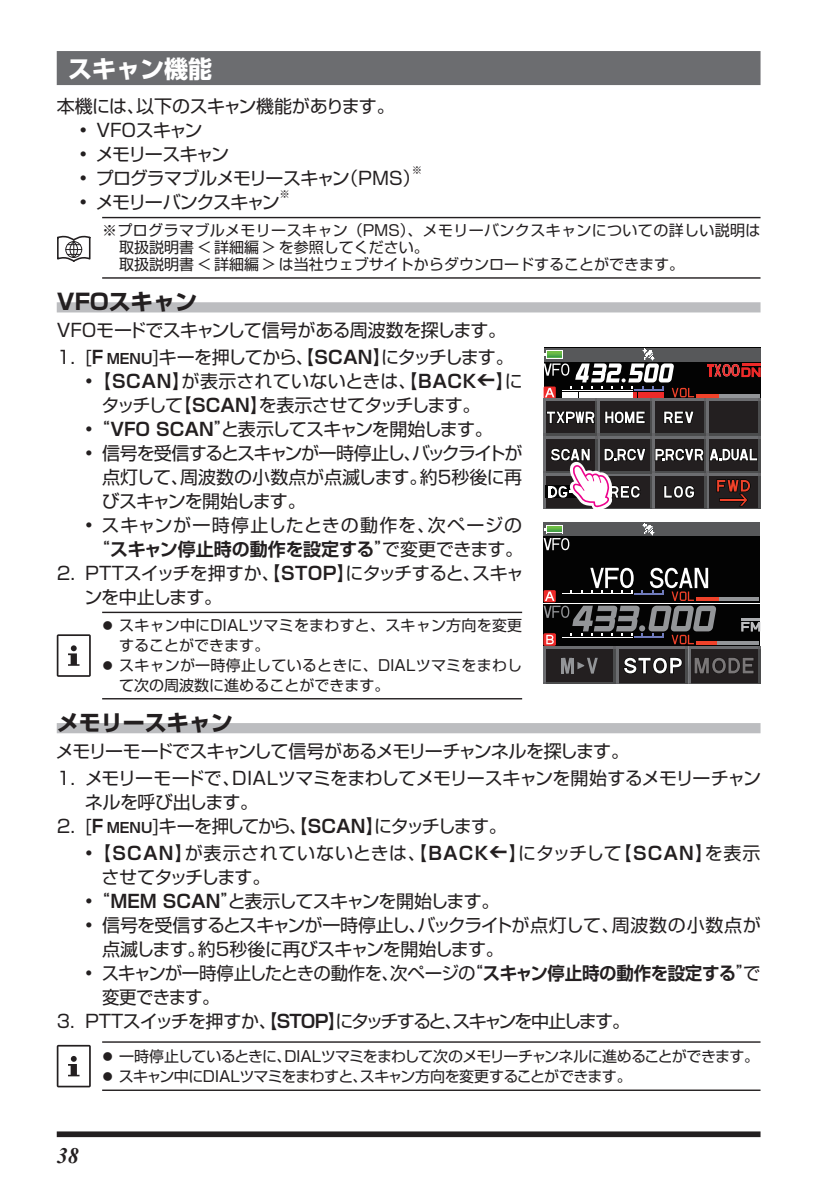
<style>
.page{position:relative;width:840px;height:1191px;background:#fff}
.page>*{position:absolute;margin:0;border:0;box-sizing:border-box;transform-origin:0 0}
.t1{font:700 24px "Shin Go Pro";color:#fff}
.t2{font:700 22px "Shin Go Pro";color:#231f20}
.t3{font:italic 700 22px "Times New Roman";color:#231f20}
.t4{font:18px/24px "Shin Go Pro";letter-spacing:-.04em;color:#231f20}
.t5{font:18px "Shin Go Pro";letter-spacing:-.1em;color:#231f20}
.t6{font:18px "Shin Go Pro";letter-spacing:-.06em;color:#231f20}
.t7{font:18px/24px "Shin Go Pro";letter-spacing:-.01em;color:#231f20}
.t8{font:18px "Shin Go Pro";letter-spacing:-.065em;color:#231f20}
.t9{font:18px "Shin Go Pro";letter-spacing:-.075em;color:#231f20}
.t10{font:700 18px "Shin Go Pro De";color:#231f20}
.t11{font:18px "Shin Go Pro";letter-spacing:.045em;color:#231f20}
.t12{font:18px "Shin Go Pro";letter-spacing:-.08em;color:#231f20}
.t13{font:18px "Shin Go Pro";letter-spacing:-.095em;color:#231f20}
.t14{font:15px/20px "Shin Go Pro";color:#231f20}
.t15{font:15px/20px "Shin Go Pro";letter-spacing:-.045em;color:#231f20}
.t16{font:10.4px "Shin Go Pro";color:#231f20}
.s1{font-family:"Shin Go Pro De";font-weight:700}
.s2{font-family:"Shin Go Pro De";font-weight:700;font-size:14px}
.s3{font-family:"Shin Go Pro";font-weight:400}
</style>
<div class="page">
<div style="left:57px;top:1131px;width:703px;height:6px;background:#231f20"></div>
<div style="left:57px;top:51px;width:703px;height:34px;background:#6c6d70"></div>
<div style="left:57px;top:302px;width:703px;height:10px;background:#bcbdc0"></div>
<div style="left:57px;top:723px;width:703px;height:10px;background:#bcbdc0"></div>
<hr style="left:102px;top:217px;width:658px;height:1px;background:#231f20">
<hr style="left:102px;top:277px;width:658px;height:2px;background:#231f20">
<svg style="left:57px;top:235px;width:34px;height:27px"></svg>
<hr style="left:102px;top:611px;width:420px;height:2px;background:#231f20">
<hr style="left:102px;top:698px;width:420px;height:1px;background:#231f20">
<svg style="left:57px;top:634px;width:34px;height:43px"></svg>
<div style="left:543px;top:348px;width:217px;height:161px;background:#030303"></div>
<div style="left:543px;top:348px;width:217px;height:13px;background:#57585a"></div>
<hr style="left:741px;top:363px;width:19px;height:3px;background:#ee2a29">
<svg style="left:696px;top:394px;width:63px;height:4px"></svg>
<hr style="left:695px;top:394px;width:63px;height:3px;background:#939598">
<hr style="left:695px;top:394px;width:22px;height:3px;background:#ef422a">
<svg style="left:707px;top:364px;width:53px;height:13px"></svg>
<div style="left:597px;top:436px;width:54px;height:37px;background:#231f20"></div>
<hr style="left:598px;top:436px;width:53px;height:2px;background:#6c6d70">
<hr style="left:597px;top:436px;width:2px;height:37px;background:#6c6d70">
<hr style="left:649px;top:436px;width:2px;height:37px;background:#4b4c4d">
<div style="left:543px;top:399px;width:54px;height:37px;background:#231f20"></div>
<hr style="left:543px;top:434px;width:53px;height:2px;background:#4b4c4d">
<hr style="left:543px;top:399px;width:2px;height:37px;background:#6c6d70">
<hr style="left:595px;top:399px;width:2px;height:37px;background:#4b4c4d">
<svg style="left:546px;top:411px;width:48px;height:13px"></svg>
<div style="left:543px;top:436px;width:54px;height:37px;background:#231f20"></div>
<hr style="left:544px;top:436px;width:53px;height:2px;background:#6c6d70">
<hr style="left:543px;top:436px;width:2px;height:37px;background:#6c6d70">
<hr style="left:595px;top:436px;width:2px;height:37px;background:#4b4c4d">
<div style="left:651px;top:436px;width:55px;height:37px;background:#231f20"></div>
<hr style="left:652px;top:436px;width:54px;height:2px;background:#6c6d70">
<hr style="left:651px;top:436px;width:2px;height:37px;background:#6c6d70">
<hr style="left:703px;top:436px;width:3px;height:37px;background:#4b4c4d">
<div style="left:597px;top:399px;width:54px;height:37px;background:#231f20"></div>
<hr style="left:597px;top:434px;width:54px;height:2px;background:#4b4c4d">
<hr style="left:597px;top:399px;width:2px;height:37px;background:#6c6d70">
<hr style="left:649px;top:399px;width:2px;height:37px;background:#4b4c4d">
<svg style="left:543px;top:348px;width:150px;height:53px"></svg>
<svg style="left:604px;top:411px;width:41px;height:13px"></svg>
<div style="left:651px;top:399px;width:55px;height:37px;background:#231f20"></div>
<hr style="left:652px;top:399px;width:54px;height:2px;background:#6c6d70">
<hr style="left:651px;top:434px;width:54px;height:2px;background:#4b4c4d">
<hr style="left:651px;top:399px;width:2px;height:37px;background:#6c6d70">
<hr style="left:703px;top:399px;width:3px;height:37px;background:#4b4c4d">
<svg style="left:663px;top:411px;width:31px;height:13px"></svg>
<div style="left:706px;top:436px;width:54px;height:37px;background:#231f20"></div>
<hr style="left:706px;top:436px;width:54px;height:2px;background:#6c6d70">
<hr style="left:706px;top:436px;width:2px;height:37px;background:#6c6d70">
<hr style="left:758px;top:436px;width:2px;height:37px;background:#4b4c4d">
<div style="left:706px;top:399px;width:54px;height:37px;background:#231f20"></div>
<hr style="left:706px;top:399px;width:54px;height:2px;background:#6c6d70">
<hr style="left:706px;top:434px;width:53px;height:2px;background:#4b4c4d">
<hr style="left:706px;top:399px;width:2px;height:37px;background:#6c6d70">
<hr style="left:758px;top:399px;width:2px;height:37px;background:#4b4c4d">
<svg style="left:543px;top:448px;width:217px;height:61px"></svg>
<div style="left:543px;top:522px;width:216px;height:161px;background:#030303"></div>
<hr style="left:543px;top:603px;width:216px;height:1px;background:#fff">
<div style="left:688px;top:646px;width:71px;height:37px;background:#231f20"></div>
<hr style="left:688px;top:646px;width:71px;height:2px;background:#6c6d70">
<hr style="left:688px;top:683px;width:71px;height:1px;background:#4b4c4d">
<hr style="left:688px;top:646px;width:2px;height:37px;background:#6c6d70">
<hr style="left:757px;top:646px;width:2px;height:37px;background:#4b4c4d">
<svg style="left:694px;top:658px;width:59px;height:16px"></svg>
<div style="left:615px;top:646px;width:72px;height:37px;background:#231f20"></div>
<hr style="left:615px;top:683px;width:71px;height:1px;background:#4b4c4d">
<hr style="left:615px;top:646px;width:2px;height:37px;background:#6c6d70">
<hr style="left:685px;top:646px;width:2px;height:37px;background:#4b4c4d">
<div style="left:543px;top:522px;width:216px;height:14px;background:#57585a"></div>
<svg style="left:642px;top:523px;width:12px;height:12px"></svg>
<svg style="left:716px;top:641px;width:43px;height:4px"></svg>
<hr style="left:695px;top:641px;width:63px;height:3px;background:#939598">
<svg style="left:741px;top:618px;width:18px;height:13px"></svg>
<svg style="left:623px;top:657px;width:59px;height:17px"></svg>
<div style="left:543px;top:646px;width:72px;height:37px;background:#231f20"></div>
<hr style="left:543px;top:683px;width:71px;height:1px;background:#4b4c4d">
<hr style="left:543px;top:646px;width:2px;height:37px;background:#6c6d70">
<hr style="left:613px;top:646px;width:2px;height:37px;background:#4b4c4d">
<hr style="left:570px;top:658px;width:3px;height:15px;background:#939598">
<svg style="left:561px;top:658px;width:10px;height:15px"></svg>
<svg style="left:577px;top:658px;width:20px;height:15px"></svg>
<hr style="left:695px;top:597px;width:64px;height:4px;background:#939598">
<hr style="left:695px;top:597px;width:22px;height:4px;background:#ef422a">
<svg style="left:543px;top:568px;width:173px;height:80px"></svg>
<svg style="left:543px;top:525px;width:26px;height:25px"></svg>
<hr style="left:102px;top:1041px;width:658px;height:1px;background:#231f20">
<hr style="left:102px;top:1089px;width:658px;height:2px;background:#231f20">
<svg style="left:57px;top:1044px;width:34px;height:43px"></svg>
<h1 class="t1" style="left:68px;top:49px;width:145px">スキャン機能</h1>
<p class="t4" style="left:57px;top:92px;width:339px">本機には、以下のスキャン機能があります。</p>
<p class="t4" style="left:79px;top:116px;width:124px">• VFOスキャン</p>
<p class="t13" style="left:79px;top:139px;width:151px">• メモリースキャン</p>
<p class="t4" style="left:79px;top:164px;width:342px">• プログラマブルメモリースキャン（PMS）</p>
<p class="t16" style="left:411px;top:161px;width:12px">※</p>
<p class="t12" style="left:79px;top:187px;width:202px">• メモリーバンクスキャン</p>
<p class="t16" style="left:279px;top:185px;width:12px">※</p>
<p class="t14" style="left:119px;top:220px;width:642px;line-height:17px;text-indent:-17px">※プログラマブルメモリースキャン（PMS）、メモリーバンクスキャンについての詳しい説明は取扱説明書 &lt; 詳細編 &gt; を参照してください。<br>取扱説明書 &lt; 詳細編 &gt; は当社ウェブサイトからダウンロードすることができます。</p>
<p class="t2" style="left:57px;top:284px;width:142px">VFOスキャン</p>
<p class="t4" style="left:57px;top:316px;width:451px">VFOモードでスキャンして信号がある周波数を探します。</p>
<p class="t9" style="left:57px;top:342px;width:458px">1. [<span class="s1">F</span> <span class="s2">MENU</span>]キーを押してから、【<span class="s1">SCAN</span>】にタッチします。</p>
<p class="t4" style="left:102px;top:367px;width:422px;text-indent:-17px">•【<span class="s1">SCAN</span>】が表示されていないときは、【<span class="s1">BACK</span> 】にタッチして【<span class="s1">SCAN</span>】を表示させてタッチします。</p>
<p class="t6" style="left:85px;top:414px;width:409px">•“<span class="s1">VFO SCAN</span>”と表示してスキャンを開始します。</p>
<p class="t4" style="left:102px;top:439px;width:421px;text-align:justify;text-indent:-17px">• 信号を受信するとスキャンが一時停止し、バックライトが点灯して、周波数の小数点が点滅します。約5秒後に再びスキャンを開始します。</p>
<p class="t11" style="left:85px;top:510px;width:438px">• スキャンが一時停止したときの動作を、次ページの</p>
<p class="t10" style="left:92px;top:534px;width:432px"><span class="s3">“</span>スキャン停止時の動作を設定する<span class="s3">”で変更できます。</span></p>
<p class="t4" style="left:84px;top:559px;width:441px;text-indent:-28px">2. PTTスイッチを押すか、【<span class="s1">STOP</span>】にタッチすると、スキャンを中止します。</p>
<p class="t14" style="left:119px;top:614px;width:404px">スキャン中にDIALツマミをまわすと、スキャン方向を変更することができます。<br>スキャンが一時停止しているときに、DIALツマミをまわして次の周波数に進めることができます。</p>
<p class="t2" style="left:57px;top:705px;width:177px">メモリースキャン</p>
<p class="t8" style="left:56px;top:736px;width:574px">メモリーモードでスキャンして信号があるメモリーチャンネルを探します。</p>
<p class="t4" style="left:85px;top:764px;width:677px;text-indent:-28px">1. メモリーモードで、DIALツマミをまわしてメモリースキャンを開始するメモリーチャンネルを呼び出します。</p>
<p class="t5" style="left:57px;top:811px;width:451px">2. [<span class="s1">F</span> <span class="s2">MENU</span>]キーを押してから、【<span class="s1">SCAN</span>】にタッチします。</p>
<p class="t7" style="left:102px;top:838px;width:660px;text-indent:-17px">•【<span class="s1">SCAN</span>】が表示されていないときは、【<span class="s1">BACK</span> 】にタッチして【<span class="s1">SCAN</span>】を表示させてタッチします。</p>
<p class="t6" style="left:85px;top:886px;width:416px">•“<span class="s1">MEM SCAN</span>”と表示してスキャンを開始します。</p>
<p class="t4" style="left:102px;top:910px;width:659px;text-indent:-17px">• 信号を受信するとスキャンが一時停止し、バックライトが点灯して、周波数の小数点が点滅します。約5秒後に再びスキャンを開始します。</p>
<p class="t4" style="left:102px;top:958px;width:659px;text-indent:-17px">• スキャンが一時停止したときの動作を、次ページの“<span class="s1">スキャン停止時の動作を設定する</span>”で変更できます。</p>
<p class="t5" style="left:57px;top:1006px;width:574px">3. PTTスイッチを押すか、【<span class="s1">STOP</span>】にタッチすると、スキャンを中止します。</p>
<p class="t15" style="left:119px;top:1044px;width:641px">一時停止しているときに、DIALツマミをまわして次のメモリーチャンネルに進めることができます。スキャン中にDIALツマミをまわすと、スキャン方向を変更することができます。</p>
<p class="t3" style="left:57px;top:1140px;width:23px">38</p>
</div>
